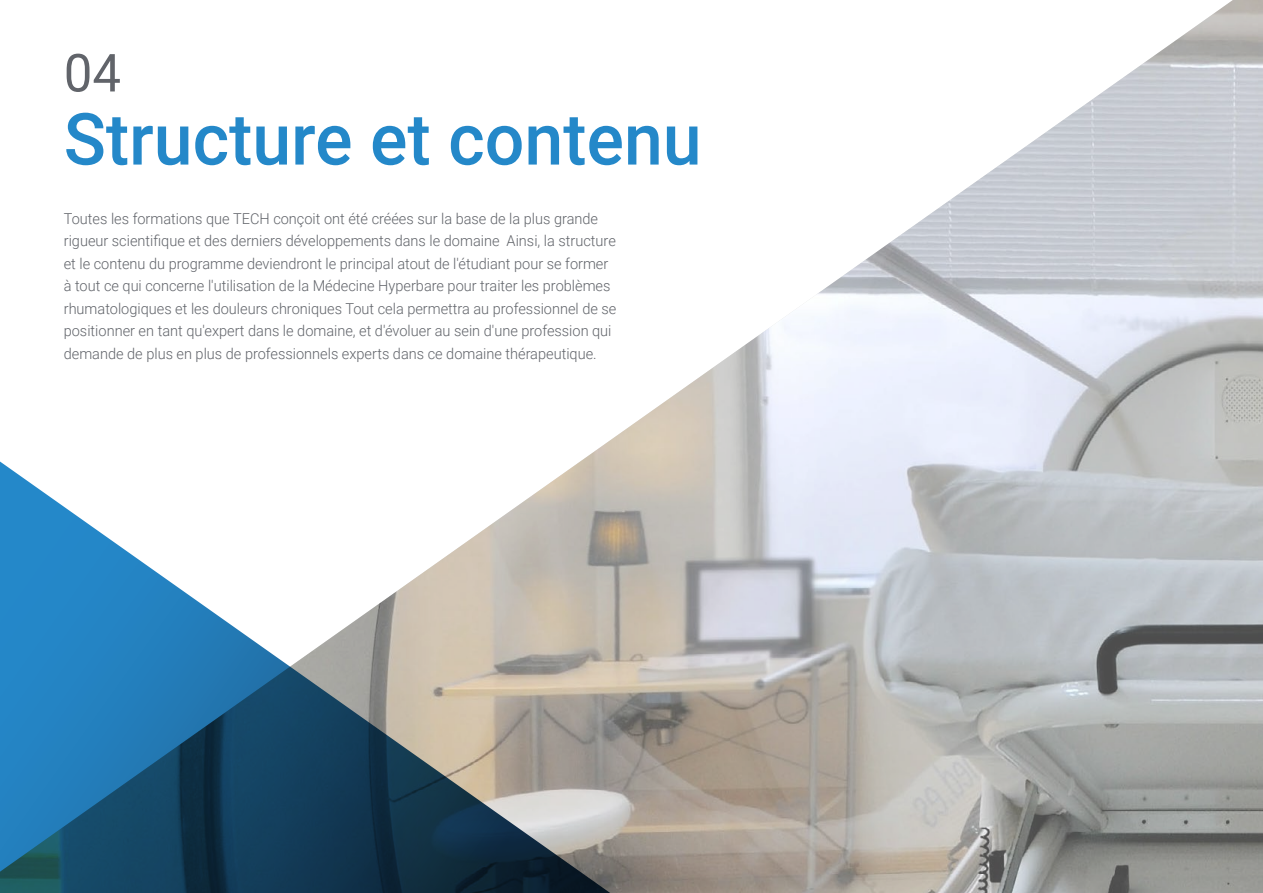
<style>
.page{position:relative;width:1263px;height:893px;background:#fff}
.page>*{position:absolute;margin:0;border:0;box-sizing:border-box;transform-origin:0 0}
.t1{font:500 72px "Roboto";color:#2488c9}
.t2{font:52.5px "Roboto";color:#61646a}
.t3{font:300 15px/22.5px "Roboto";color:#61646a}
</style>
<div class="page">
<img style="left:602px;top:0;width:661px;height:893px">
<svg style="left:0;top:446px;width:640px;height:447px"></svg>
<h2 class="t2" style="left:64px;top:36px;width:59px">04</h2>
<h1 class="t1" style="left:64px;top:89px;width:639px">Structure et contenu</h1>
<p class="t3" style="left:64px;top:207px;width:554px">Toutes les formations que TECH conçoit ont été créées sur la base de la plus grande rigueur scientifique et des derniers développements dans le domaine Ainsi, la structure et le contenu du programme deviendront le principal atout de l'étudiant pour se former à tout ce qui concerne l'utilisation de la Médecine Hyperbare pour traiter les problèmes rhumatologiques et les douleurs chroniques Tout cela permettra au professionnel de se positionner en tant qu'expert dans le domaine, et d'évoluer au sein d'une profession qui demande de plus en plus de professionnels experts dans ce domaine thérapeutique.</p>
</div>
